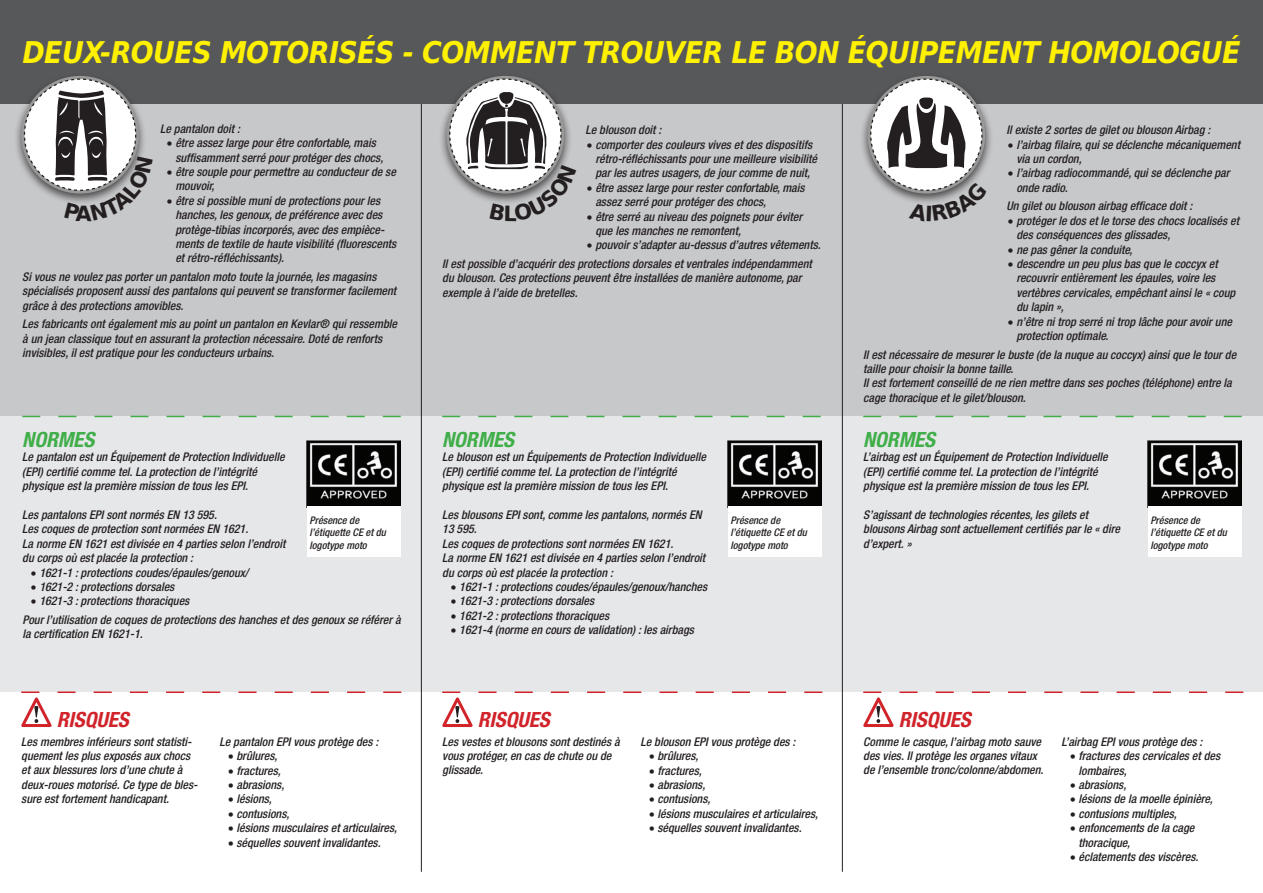
<style>
.page{position:relative;width:1263px;height:893px;background:#fff}
.page>*{position:absolute;margin:0;border:0;box-sizing:border-box;transform-origin:0 0}
.t1{font:italic 700 30px "DejaVu Sans Condensed";letter-spacing:-.02em;color:#fff101}
.t2{font:italic 700 condensed 21px "Helvetica Neue";color:#d1232a}
.t3{font:italic 700 condensed 21px "Helvetica Neue";color:#40ae49}
.t4{font:italic 500 condensed 12px/14.4px "Helvetica Neue";color:#231f20}
.t5{font:italic 500 condensed 10.5px/12.6px "Helvetica Neue";color:#231f20}
</style>
<div class="page">
<div style="left:0;top:0;width:1263px;height:416px;background:#c7c8ca"></div>
<div style="left:0;top:416px;width:1263px;height:276px;background:#e6e7e9"></div>
<svg style="left:22px;top:416px;width:379px;height:1px"></svg>
<svg style="left:21px;top:691px;width:380px;height:36px"></svg>
<svg style="left:442px;top:416px;width:379px;height:1px"></svg>
<svg style="left:442px;top:691px;width:380px;height:36px"></svg>
<svg style="left:863px;top:416px;width:379px;height:1px"></svg>
<svg style="left:863px;top:691px;width:380px;height:36px"></svg>
<img style="left:306px;top:440px;width:95px;height:67px">
<img style="left:727px;top:440px;width:95px;height:67px">
<img style="left:1147px;top:440px;width:95px;height:67px">
<hr style="left:421px;top:0;width:1px;height:872px;background:#231f20">
<hr style="left:842px;top:0;width:1px;height:872px;background:#231f20">
<div style="left:0;top:0;width:1263px;height:103px;background:#57585a"></div>
<div style="left:14px;top:72px;width:133px;height:134px;background:#231f20;opacity:.75"></div>
<svg style="left:21px;top:76px;width:118px;height:118px"></svg>
<div style="left:24px;top:79px;width:112px;height:111px;background:#fff;border-radius:50%"></div>
<div style="left:439px;top:72px;width:133px;height:134px;background:#231f20;opacity:.75"></div>
<svg style="left:446px;top:76px;width:118px;height:118px"></svg>
<div style="left:450px;top:79px;width:111px;height:111px;background:#fff;border-radius:50%"></div>
<div style="left:860px;top:72px;width:133px;height:134px;background:#231f20;opacity:.75"></div>
<svg style="left:867px;top:76px;width:118px;height:118px"></svg>
<div style="left:871px;top:79px;width:111px;height:111px;background:#fff;border-radius:50%"></div>
<svg style="left:887px;top:98px;width:78px;height:70px"></svg>
<div style="left:307px;top:507px;width:94px;height:50px;background:#fff"></div>
<div style="left:728px;top:507px;width:94px;height:50px;background:#fff"></div>
<div style="left:1148px;top:507px;width:94px;height:50px;background:#fff"></div>
<svg style="left:55px;top:91px;width:98px;height:115px"></svg>
<svg style="left:466px;top:92px;width:110px;height:114px"></svg>
<svg style="left:909px;top:182px;width:78px;height:24px"></svg>
<h1 class="t1" style="left:22px;top:29px;width:1220px">DEUX-ROUES MOTORISÉS - COMMENT TROUVER LE BON ÉQUIPEMENT HOMOLOGUÉ</h1>
<p class="t4" style="left:160px;top:121px;width:81px">Le pantalon doit :</p>
<p class="t4" style="left:175px;top:136px;width:209px;text-indent:-9px">• être assez large pour être confortable, mais suffisamment serré pour protéger des chocs,</p>
<p class="t4" style="left:175px;top:164px;width:222px;text-indent:-9px">• être souple pour permettre au conducteur de se mouvoir,</p>
<p class="t4" style="left:175px;top:193px;width:222px;text-indent:-9px">• être si possible muni de protections pour les hanches, les genoux, de préférence avec des protège-tibias incorporés, avec des empièce&shy;ments de textile de haute visibilité (fluorescents et rétro-réfléchissants).</p>
<p class="t4" style="left:22px;top:269px;width:375px">Si vous ne voulez pas porter un pantalon moto toute la journée, les magasins spécialisés proposent aussi des pantalons qui peuvent se transformer facilement grâce à des protections amovibles.</p>
<p class="t4" style="left:22px;top:317px;width:376px">Les fabricants ont également mis au point un pantalon en Kevlar® qui ressemble à un jean classique tout en assurant la protection nécessaire. Doté de renforts invisibles, il est pratique pour les conducteurs urbains.</p>
<p class="t4" style="left:585px;top:123px;width:77px">Le blouson doit :</p>
<p class="t4" style="left:595px;top:137px;width:223px;text-indent:-9px">• comporter des couleurs vives et des dispositifs rétro-réfléchissants pour une meilleure visibilité par les autres usagers, de jour comme de nuit,</p>
<p class="t4" style="left:595px;top:180px;width:211px;text-indent:-9px">• être assez large pour rester confortable, mais assez serré pour protéger des chocs,</p>
<p class="t4" style="left:595px;top:209px;width:208px;text-indent:-9px">• être serré au niveau des poignets pour éviter que les manches ne remontent,</p>
<p class="t4" style="left:442px;top:236px;width:380px;line-height:18.6px;text-indent:145px">• pouvoir s’adapter au-dessus d’autres vêtements.<br>Il est possible d’acquérir des protections dorsales et ventrales indépendamment</p>
<p class="t4" style="left:442px;top:271px;width:361px">du blouson. Ces protections peuvent être installées de manière autonome, par exemple à l’aide de bretelles.</p>
<p class="t4" style="left:1006px;top:123px;width:205px">Il existe 2 sortes de gilet ou blouson Airbag :</p>
<p class="t4" style="left:1016px;top:137px;width:225px;text-indent:-9px">• l’airbag filaire, qui se déclenche mécaniquement via un cordon,</p>
<p class="t4" style="left:1016px;top:166px;width:215px;text-indent:-9px">• l’airbag radiocommandé, qui se déclenche par onde radio.</p>
<p class="t4" style="left:1006px;top:199px;width:187px">Un gilet ou blouson airbag efficace doit :</p>
<p class="t4" style="left:1016px;top:213px;width:224px;text-indent:-9px">• protéger le dos et le torse des chocs localisés et des conséquences des glissades,</p>
<p class="t4" style="left:1008px;top:242px;width:126px">• ne pas gêner la conduite,</p>
<p class="t4" style="left:1016px;top:256px;width:220px;text-indent:-9px">• descendre un peu plus bas que le coccyx et recouvrir entièrement les épaules, voire les vertèbres cervicales, empêchant ainsi le « coup du lapin »,</p>
<p class="t4" style="left:1016px;top:314px;width:217px;text-indent:-9px">• n’être ni trop serré ni trop lâche pour avoir une protection optimale.</p>
<p class="t4" style="left:863px;top:347px;width:374px">Il est nécessaire de mesurer le buste (de la nuque au coccyx) ainsi que le tour de taille pour choisir la bonne taille.<br>Il est fortement conseillé de ne rien mettre dans ses poches (téléphone) entre la cage thoracique et le gilet/blouson.</p>
<h2 class="t3" style="left:863px;top:427px;width:73px">NORMES</h2>
<p class="t4" style="left:863px;top:450px;width:246px">L’airbag est un Équipement de Protection Individuelle (EPI) certifié comme tel. La protection de l’intégrité physique est la première mission de tous les EPI.</p>
<p class="t4" style="left:863px;top:507px;width:258px">S’agissant de technologies récentes, les gilets et blousons Airbag sont actuellement certifiés par le « dire d’expert. »</p>
<h2 class="t3" style="left:22px;top:427px;width:73px">NORMES</h2>
<p class="t4" style="left:22px;top:450px;width:264px">Le pantalon est un Équipement de Protection Individuelle (EPI) certifié comme tel. La protection de l’intégrité physique est la première mission de tous les EPI.</p>
<p class="t4" style="left:22px;top:507px;width:264px">Les pantalons EPI sont normés EN 13 595.<br>Les coques de protection sont normées EN 1621.<br>La norme EN 1621 est divisée en 4 parties selon l’endroit du corps où est placée la protection :</p>
<p class="t4" style="left:31px;top:565px;width:219px">• 1621-1 : protections coudes/épaules/genoux/</p>
<p class="t4" style="left:31px;top:579px;width:145px">• 1621-2 : protections dorsales</p>
<p class="t4" style="left:22px;top:592px;width:380px;line-height:18.6px;text-indent:8px">• 1621-3 : protections thoraciques<br>Pour l’utilisation de coques de protections des hanches et des genoux se référer à</p>
<p class="t4" style="left:22px;top:627px;width:122px">la certification EN 1621-1.</p>
<h2 class="t3" style="left:442px;top:427px;width:73px">NORMES</h2>
<p class="t4" style="left:442px;top:450px;width:265px">Le blouson est un Équipements de Protection Individuelle (EPI) certifié comme tel. La protection de l’intégrité physique est la première mission de tous les EPI.</p>
<p class="t4" style="left:442px;top:507px;width:264px">Les blousons EPI sont, comme les pantalons, normés EN 13 595.<br>Les coques de protections sont normées EN 1621.<br>La norme EN 1621 est divisée en 4 parties selon l’endroit du corps où est placée la protection :</p>
<p class="t4" style="left:451px;top:579px;width:258px">• 1621-1 : protections coudes/épaules/genoux/hanches</p>
<p class="t4" style="left:451px;top:594px;width:145px">• 1621-3 : protections dorsales</p>
<p class="t4" style="left:451px;top:608px;width:160px">• 1621-2 : protections thoraciques</p>
<p class="t4" style="left:451px;top:623px;width:245px">• 1621-4 (norme en cours de validation) : les airbags</p>
<p class="t5" style="left:309px;top:513px;width:78px">Présence de l’étiquette CE et du logotype moto</p>
<p class="t5" style="left:730px;top:513px;width:78px">Présence de l’étiquette CE et du logotype moto</p>
<p class="t5" style="left:1150px;top:513px;width:78px">Présence de l’étiquette CE et du logotype moto</p>
<h2 class="t2" style="left:57px;top:707px;width:73px">RISQUES</h2>
<p class="t4" style="left:21px;top:734px;width:178px">Les membres inférieurs sont statisti&shy;quement les plus exposés aux chocs et aux blessures lors d’une chute à deux-roues motorisé. Ce type de bles&shy;sure est fortement handicapant.</p>
<p class="t4" style="left:219px;top:734px;width:160px">Le pantalon EPI vous protège des :</p>
<p class="t4" style="left:228px;top:749px;width:51px">• brûlures,</p>
<p class="t4" style="left:228px;top:763px;width:54px">• fractures,</p>
<p class="t4" style="left:228px;top:777px;width:58px">• abrasions,</p>
<p class="t4" style="left:228px;top:792px;width:45px">• lésions,</p>
<p class="t4" style="left:228px;top:806px;width:63px">• contusions,</p>
<p class="t4" style="left:228px;top:821px;width:171px">• lésions musculaires et articulaires,</p>
<p class="t4" style="left:228px;top:835px;width:154px">• séquelles souvent invalidantes.</p>
<h2 class="t2" style="left:478px;top:707px;width:73px">RISQUES</h2>
<p class="t4" style="left:442px;top:734px;width:179px">Les vestes et blousons sont destinés à vous protéger, en cas de chute ou de glissade.</p>
<p class="t4" style="left:640px;top:734px;width:157px">Le blouson EPI vous protège des :</p>
<p class="t4" style="left:649px;top:749px;width:51px">• brûlures,</p>
<p class="t4" style="left:649px;top:763px;width:54px">• fractures,</p>
<p class="t4" style="left:649px;top:777px;width:58px">• abrasions,</p>
<p class="t4" style="left:649px;top:792px;width:63px">• contusions,</p>
<p class="t4" style="left:649px;top:806px;width:171px">• lésions musculaires et articulaires,</p>
<p class="t4" style="left:649px;top:821px;width:154px">• séquelles souvent invalidantes.</p>
<h2 class="t2" style="left:899px;top:707px;width:73px">RISQUES</h2>
<p class="t4" style="left:863px;top:734px;width:182px">Comme le casque, l’airbag moto sauve des vies. Il protège les organes vitaux de l’ensemble tronc/colonne/abdomen.</p>
<p class="t4" style="left:1061px;top:734px;width:143px">L’airbag EPI vous protège des :</p>
<p class="t4" style="left:1078px;top:749px;width:143px;text-indent:-9px">• fractures des cervicales et des lombaires,</p>
<p class="t4" style="left:1070px;top:777px;width:58px">• abrasions,</p>
<p class="t4" style="left:1070px;top:792px;width:144px">• lésions de la moelle épinière,</p>
<p class="t4" style="left:1070px;top:806px;width:108px">• contusions multiples,</p>
<p class="t4" style="left:1078px;top:821px;width:117px;text-indent:-9px">• enfoncements de la cage thoracique,</p>
<p class="t4" style="left:1070px;top:849px;width:130px">• éclatements des viscères.</p>
</div>
